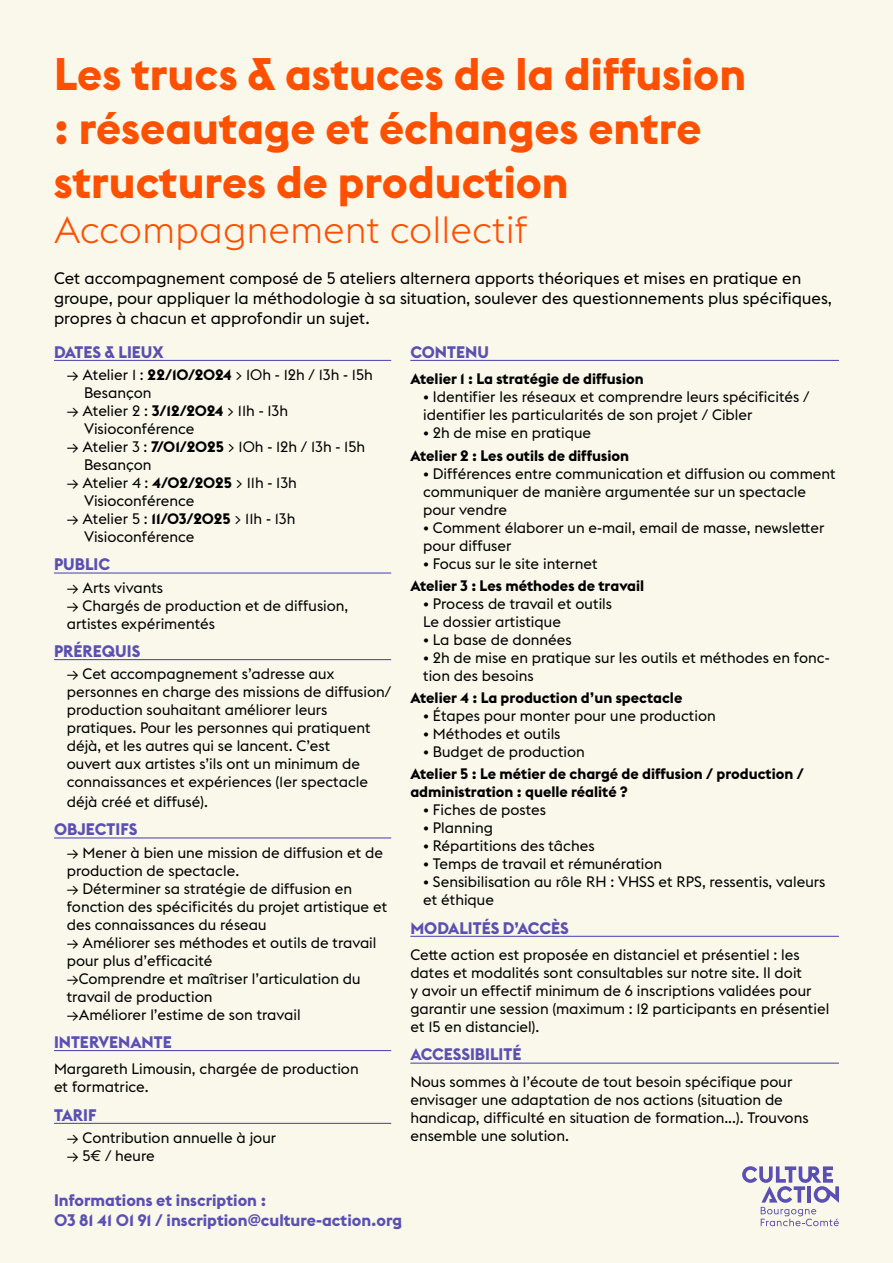
<style>
.page{position:relative;width:893px;height:1263px;background:#faf8eb}
.page>*{position:absolute;margin:0;border:0;box-sizing:border-box;transform-origin:0 0}
.titre{font:700 45px/54px "Euclid Flex";color:#ff5000}
.type_d_action{font:300 37.5px "Euclid Flex";color:#ff5000}
.paragraphe{font:16.5px/19.8px "Euclid Flex";color:#000}
.sous_titre{font:700 16.5px "Euclid Flex";color:#5a50b4}
.liste_à_puces{font:15px/18px "Euclid Flex";color:#000}
.paragraphe-2{font:15px/18px "Euclid Flex";color:#000}
.paragraphe-3{font:700 15px/18px "Euclid Flex";color:#000}
.s1{font-weight:700}
</style>
<div class="page">
<hr style="left:54px;top:360px;width:337px;height:1px;background:#5a50b4">
<hr style="left:54px;top:572px;width:337px;height:2px;background:#5a50b4">
<hr style="left:54px;top:659px;width:337px;height:1px;background:#5a50b4">
<hr style="left:54px;top:837px;width:337px;height:1px;background:#5a50b4">
<hr style="left:54px;top:1050px;width:337px;height:1px;background:#5a50b4">
<hr style="left:54px;top:1123px;width:337px;height:1px;background:#5a50b4">
<hr style="left:410px;top:360px;width:429px;height:1px;background:#5a50b4">
<hr style="left:410px;top:936px;width:429px;height:1px;background:#5a50b4">
<hr style="left:410px;top:1062px;width:429px;height:2px;background:#5a50b4">
<svg style="left:742px;top:1166px;width:97px;height:60px"></svg>
<p class="titre" style="left:54px;top:48px;width:694px">Les trucs &amp; astuces de la diffusion : réseautage et échanges entre structures de production</p>
<p class="type_d_action" style="left:54px;top:208px;width:475px">Accompagnement collectif</p>
<p class="paragraphe" style="left:54px;top:269px;width:780px">Cet accompagnement composé de 5 ateliers alternera apports théoriques et mises en pratique en groupe, pour appliquer la méthodologie à sa situation, soulever des questionnements plus spécifiques, propres à chacun et approfondir un sujet.</p>
<p class="sous_titre" style="left:54px;top:342px;width:111px">DATES &amp; LIEUX</p>
<p class="liste_à_puces" style="left:67px;top:366px;width:308px">→ Atelier 1 : <span class="s1">22/10/2024</span> &gt; 10h - 12h / 13h - 15h</p>
<p class="liste_à_puces" style="left:84px;top:384px;width:69px">Besançon</p>
<p class="liste_à_puces" style="left:67px;top:402px;width:223px">→ Atelier 2 : <span class="s1">3/12/2024</span> &gt; 11h - 13h</p>
<p class="liste_à_puces" style="left:84px;top:420px;width:112px">Visioconférence</p>
<p class="liste_à_puces" style="left:67px;top:438px;width:300px">→ Atelier 3 : <span class="s1">7/01/2025</span> &gt; 10h - 12h / 13h - 15h</p>
<p class="liste_à_puces" style="left:84px;top:456px;width:69px">Besançon</p>
<p class="liste_à_puces" style="left:67px;top:474px;width:232px">→ Atelier 4 : <span class="s1">4/02/2025</span> &gt; 11h - 13h</p>
<p class="liste_à_puces" style="left:84px;top:492px;width:112px">Visioconférence</p>
<p class="liste_à_puces" style="left:67px;top:510px;width:230px">→ Atelier 5 : <span class="s1">11/03/2025</span> &gt; 11h - 13h</p>
<p class="liste_à_puces" style="left:84px;top:528px;width:112px">Visioconférence</p>
<p class="sous_titre" style="left:54px;top:555px;width:58px">PUBLIC</p>
<p class="liste_à_puces" style="left:67px;top:578px;width:98px">→ Arts vivants</p>
<p class="liste_à_puces" style="left:67px;top:596px;width:283px">→ Chargés de production et de diffusion, artistes expérimentés</p>
<p class="sous_titre" style="left:54px;top:641px;width:88px">PRÉREQUIS</p>
<p class="liste_à_puces" style="left:67px;top:665px;width:326px">→ Cet accompagnement s’adresse aux personnes en charge des missions de diffusion/ production souhaitant améliorer leurs pratiques. Pour les personnes qui pratiquent déjà, et les autres qui se lancent. C’est<br>ouvert aux artistes s’ils ont un minimum de connaissances et expériences (1er spectacle</p>
<p class="liste_à_puces" style="left:67px;top:793px;width:143px">déjà créé et diffusé).</p>
<p class="sous_titre" style="left:54px;top:820px;width:85px">OBJECTIFS</p>
<p class="liste_à_puces" style="left:67px;top:843px;width:318px">→ Mener à bien une mission de diffusion et de production de spectacle.</p>
<p class="liste_à_puces" style="left:67px;top:879px;width:322px">→ Déterminer sa stratégie de diffusion en fonction des spécificités du projet artistique et des connaissances du réseau</p>
<p class="liste_à_puces" style="left:67px;top:933px;width:311px">→ Améliorer ses méthodes et outils de travail pour plus d’efficacité</p>
<p class="liste_à_puces" style="left:67px;top:969px;width:295px">→Comprendre et maîtriser l’articulation du travail de production</p>
<p class="liste_à_puces" style="left:67px;top:1005px;width:235px">→Améliorer l’estime de son travail</p>
<p class="sous_titre" style="left:54px;top:1032px;width:119px">INTERVENANTE</p>
<p class="paragraphe-2" style="left:54px;top:1060px;width:306px">Margareth Limousin, chargée de production et formatrice.</p>
<p class="sous_titre" style="left:54px;top:1105px;width:44px">TARIF</p>
<p class="liste_à_puces" style="left:67px;top:1129px;width:211px">→ Contribution annuelle à jour</p>
<p class="liste_à_puces" style="left:67px;top:1147px;width:90px">→ 5€ / heure</p>
<p class="sous_titre" style="left:410px;top:342px;width:80px">CONTENU</p>
<p class="paragraphe-3" style="left:410px;top:370px;width:235px">Atelier 1 : La stratégie de diffusion</p>
<p class="liste_à_puces" style="left:423px;top:388px;width:388px">• Identifier les réseaux et comprendre leurs spécificités / identifier les particularités de son projet / Cibler</p>
<p class="liste_à_puces" style="left:423px;top:424px;width:170px">• 2h de mise en pratique</p>
<p class="paragraphe-3" style="left:410px;top:446px;width:220px">Atelier 2 : Les outils de diffusion</p>
<p class="liste_à_puces" style="left:423px;top:464px;width:414px">• Différences entre communication et diffusion ou comment communiquer de manière argumentée sur un spectacle pour vendre</p>
<p class="liste_à_puces" style="left:423px;top:518px;width:403px">• Comment élaborer un e-mail, email de masse, newsletter pour diffuser</p>
<p class="liste_à_puces" style="left:423px;top:554px;width:176px">• Focus sur le site internet</p>
<p class="paragraphe-3" style="left:410px;top:577px;width:235px">Atelier 3 : Les méthodes de travail</p>
<p class="liste_à_puces" style="left:423px;top:595px;width:191px">• Process de travail et outils</p>
<p class="liste_à_puces" style="left:423px;top:613px;width:139px">Le dossier artistique</p>
<p class="liste_à_puces" style="left:423px;top:631px;width:150px">• La base de données</p>
<p class="liste_à_puces" style="left:423px;top:649px;width:408px">• 2h de mise en pratique sur les outils et méthodes en fonc&shy;tion des besoins</p>
<p class="paragraphe-3" style="left:410px;top:689px;width:273px">Atelier 4 : La production d’un spectacle</p>
<p class="liste_à_puces" style="left:423px;top:707px;width:294px">• Étapes pour monter pour une production</p>
<p class="liste_à_puces" style="left:423px;top:725px;width:139px">• Méthodes et outils</p>
<p class="liste_à_puces" style="left:423px;top:743px;width:163px">• Budget de production</p>
<p class="paragraphe-3" style="left:410px;top:765px;width:395px">Atelier 5 : Le métier de chargé de diffusion / production / administration : quelle réalité ?</p>
<p class="liste_à_puces" style="left:423px;top:801px;width:125px">• Fiches de postes</p>
<p class="liste_à_puces" style="left:423px;top:819px;width:71px">• Planning</p>
<p class="liste_à_puces" style="left:423px;top:837px;width:173px">• Répartitions des tâches</p>
<p class="liste_à_puces" style="left:423px;top:855px;width:241px">• Temps de travail et rémunération</p>
<p class="liste_à_puces" style="left:423px;top:873px;width:404px">• Sensibilisation au rôle RH : VHSS et RPS, ressentis, valeurs et éthique</p>
<p class="sous_titre" style="left:410px;top:918px;width:160px">MODALITÉS D’ACCÈS</p>
<p class="paragraphe-2" style="left:410px;top:946px;width:421px">Cette action est proposée en distanciel et présentiel : les dates et modalités sont consultables sur notre site. Il doit<br>y avoir un effectif minimum de 6 inscriptions validées pour garantir une session (maximum : 12 participants en présentiel et 15 en distanciel).</p>
<p class="sous_titre" style="left:410px;top:1045px;width:112px">ACCESSIBILITÉ</p>
<p class="paragraphe-2" style="left:410px;top:1073px;width:400px">Nous sommes à l’écoute de tout besoin spécifique pour envisager une adaptation de nos actions (situation de handicap, difficulté en situation de formation...). Trouvons ensemble une solution.</p>
<p class="sous_titre" style="left:54px;top:1191px;width:214px">Informations et inscription :</p>
<p class="sous_titre" style="left:54px;top:1211px;width:350px">03 81 41 01 91 / inscription@culture-action.org</p>
</div>
